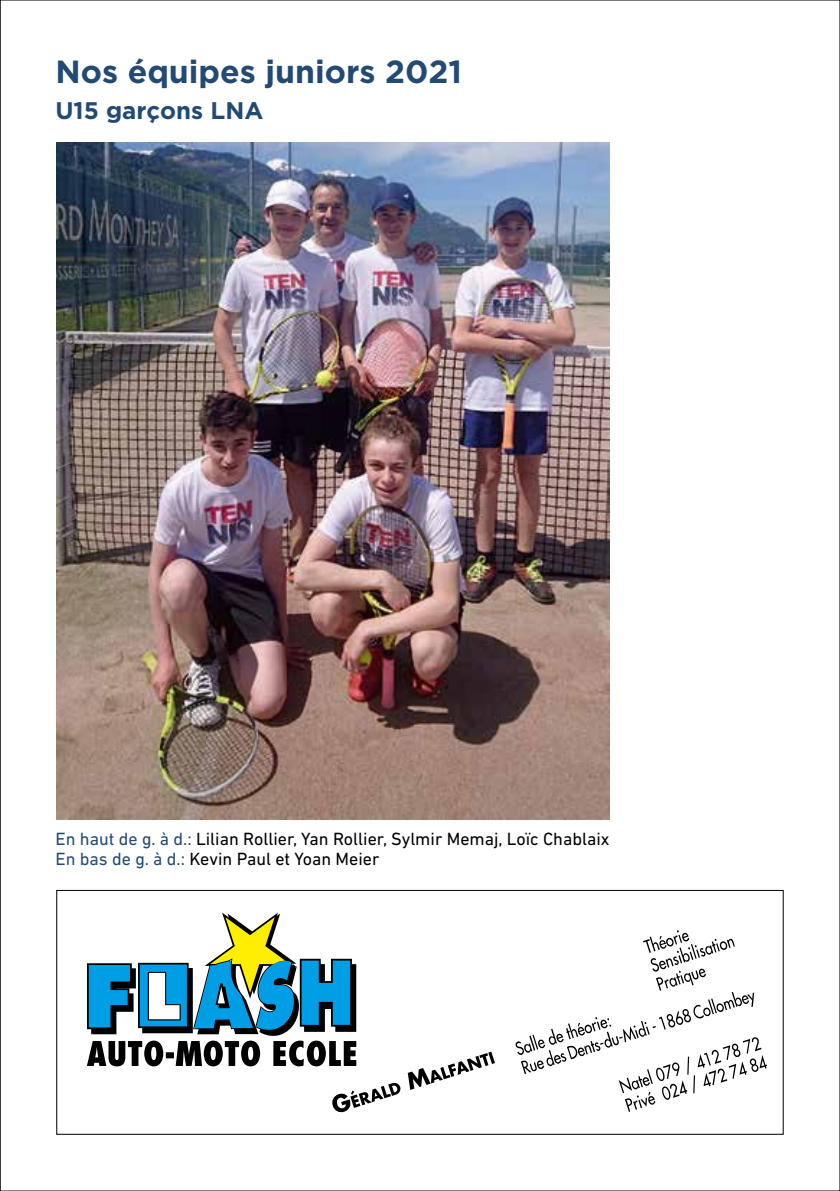
<style>
.page{position:relative;width:840px;height:1191px;background:#fff}
.page>*{position:absolute;margin:0;border:0;box-sizing:border-box;transform-origin:0 0}
.t1{font:700 32px "Gotham";color:#234a73}
.t2{font:700 24px "Gotham";color:#234a73}
.t3{font:18px/19.4px "DIN Next LT Pro";color:#000}
.s1{color:#234a73}
</style>
<div class="page">
<img style="left:56px;top:143px;width:553px;height:676px">
<div style="left:56px;top:890px;width:727px;height:244px;border:1px solid #000"></div>
<svg style="left:332px;top:1082px;width:69px;height:31px"></svg>
<svg style="left:407px;top:1051px;width:87px;height:39px"></svg>
<svg style="left:515px;top:930px;width:251px;height:181px"></svg>
<svg style="left:87px;top:912px;width:269px;height:154px"></svg>
<h1 class="t1" style="left:55px;top:60px;width:408px">Nos équipes juniors 2021</h1>
<h2 class="t2" style="left:55px;top:102px;width:209px">U15 garçons LNA</h2>
<p class="t3" style="left:56px;top:831px;width:555px"><span class="s1">En haut de g. à d.:</span> Lilian Rollier, Yan Rollier, Sylmir Memaj, Loïc Chablaix<br><span class="s1">En bas de g. à d.:</span> Kevin Paul et Yoan Meier</p>
</div>
